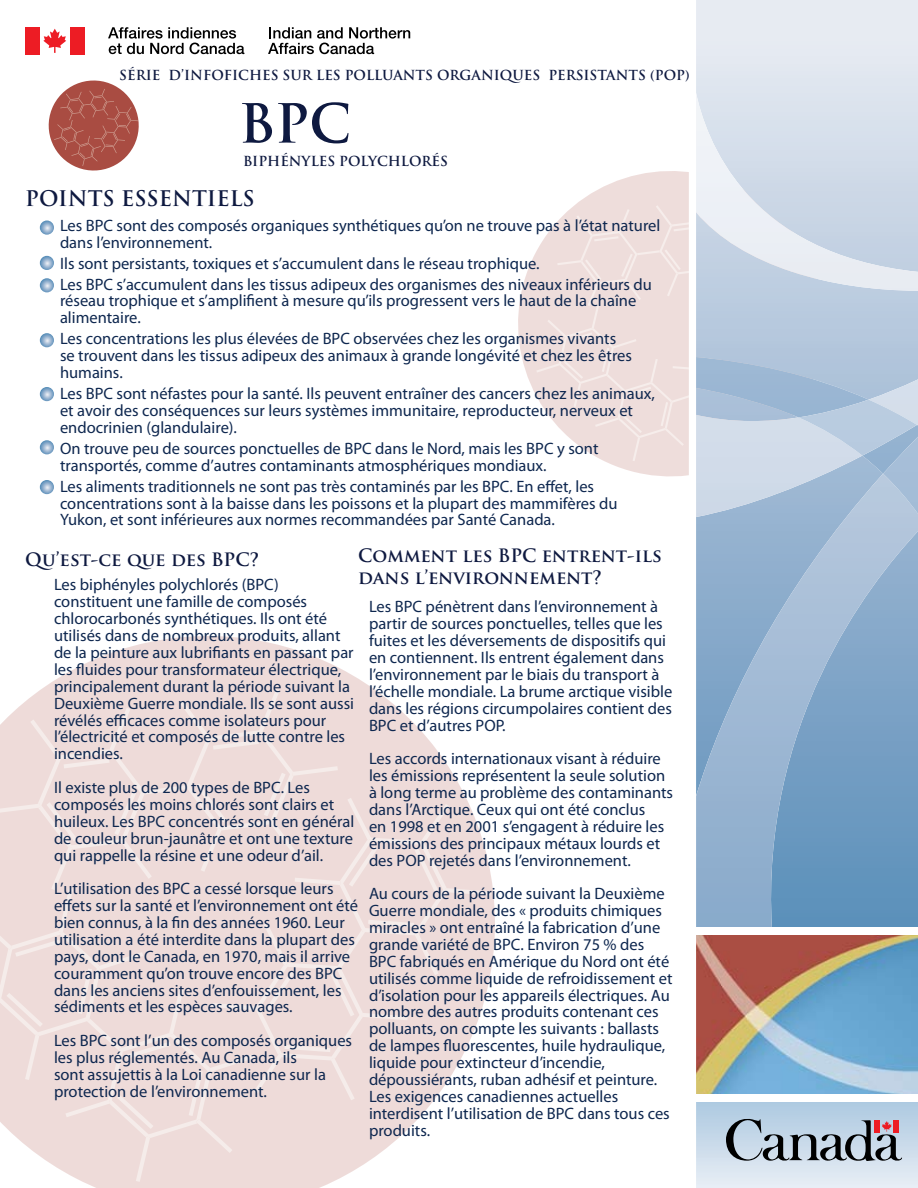
<style>
.page{position:relative;width:918px;height:1188px;background:#fff}
.page>*{position:absolute;margin:0;border:0;box-sizing:border-box;transform-origin:0 0}
.t1{font:700 52.5px "Trajan Pro";color:#0e1940}
.t2{font:700 21px "Trajan Pro";color:#0e1940}
.t3{font:700 18px/21.6px "Trajan Pro";color:#0e1940}
.t4{font:16.5px/17px "Myriad Pro";color:#0e274f}
.t5{font:700 13.5px "Trajan Pro";color:#0e1940}
</style>
<div class="page">
<svg style="left:518px;top:171px;width:171px;height:224px"></svg>
<svg style="left:42px;top:636px;width:453px;height:552px"></svg>
<svg style="left:0;top:689px;width:491px;height:493px;background:#f0dfdd"></svg>
<div style="left:696px;top:0;width:222px;height:91px;background:#e6eaf2"></div>
<div style="left:695px;top:1101px;width:223px;height:87px;background:linear-gradient(to bottom,#acc8e0,#e8eef5)"></div>
<img style="left:696px;top:935px;width:222px;height:159px">
<svg style="left:696px;top:517px;width:222px;height:410px;background:#86a9ca"></svg>
<svg style="left:696px;top:91px;width:222px;height:108px;background:#d7e0eb"></svg>
<svg style="left:536px;top:199px;width:382px;height:318px;background:#d3d7e1"></svg>
<div style="left:695px;top:1094px;width:223px;height:8px;background:#fff"></div>
<div style="left:689px;top:0;width:7px;height:1188px;background:#fff"></div>
<svg style="left:726px;top:1119px;width:176px;height:42px;background:#959da9"></svg>
<svg style="left:40px;top:220px;width:14px;height:15px"></svg>
<svg style="left:40px;top:256px;width:14px;height:14px"></svg>
<svg style="left:40px;top:278px;width:14px;height:14px"></svg>
<svg style="left:40px;top:387px;width:14px;height:14px"></svg>
<svg style="left:40px;top:440px;width:14px;height:14px"></svg>
<svg style="left:40px;top:480px;width:14px;height:14px"></svg>
<svg style="left:49px;top:81px;width:90px;height:90px"></svg>
<svg style="left:40px;top:333px;width:14px;height:14px"></svg>
<svg style="left:43px;top:29px;width:23px;height:24px"></svg>
<div style="left:25px;top:27px;width:15px;height:27px;background:#ed1c24"></div>
<div style="left:70px;top:27px;width:15px;height:27px;background:#ed1c24"></div>
<svg style="left:108px;top:27px;width:136px;height:27px"></svg>
<svg style="left:268px;top:27px;width:142px;height:27px"></svg>
<p class="t5" style="left:119px;top:67px;width:572px">SÉRIE D’INFOFICHES SUR LES POLLUANTS ORGANIQUES PERSISTANTS (POP)</p>
<h1 class="t1" style="left:239px;top:91px;width:114px">BPC</h1>
<p class="t5" style="left:243px;top:153px;width:206px">BIPHÉNYLES POLYCHLORÉS</p>
<p class="t2" style="left:25px;top:186px;width:231px">POINTS ESSENTIELS</p>
<p class="t4" style="left:60px;top:216px;width:602px">Les BPC sont des composés organiques synthétiques qu’on ne trouve pas à l’état naturel dans l’environnement.</p>
<p class="t4" style="left:60px;top:252px;width:593px;line-height:21px">Ils sont persistants, toxiques et s’accumulent dans le réseau trophique.<br>Les BPC s’accumulent dans les tissus adipeux des organismes des niveaux inférieurs du</p>
<p class="t4" style="left:60px;top:292px;width:578px">réseau trophique et s’amplifient à mesure qu’ils progressent vers le haut de la chaîne alimentaire.</p>
<p class="t4" style="left:60px;top:330px;width:574px">Les concentrations les plus élevées de BPC observées chez les organismes vivants se trouvent dans les tissus adipeux des animaux à grande longévité et chez les êtres humains.</p>
<p class="t4" style="left:60px;top:385px;width:597px">Les BPC sont néfastes pour la santé. Ils peuvent entraîner des cancers chez les animaux, et avoir des conséquences sur leurs systèmes immunitaire, reproducteur, nerveux et endocrinien (glandulaire).</p>
<p class="t4" style="left:60px;top:440px;width:540px">On trouve peu de sources ponctuelles de BPC dans le Nord, mais les BPC y sont transportés, comme d’autres contaminants atmosphériques mondiaux.</p>
<p class="t4" style="left:60px;top:477px;width:559px">Les aliments traditionnels ne sont pas très contaminés par les BPC. En effet, les concentrations sont à la baisse dans les poissons et la plupart des mammifères du<br>Yukon, et sont inférieures aux normes recommandées par Santé Canada.</p>
<p class="t3" style="left:358px;top:545px;width:305px">Comment les BPC entrent‑ils dans l’environnement?</p>
<p class="t3" style="left:25px;top:548px;width:236px">Qu’est‑ce que des BPC?</p>
<p class="t4" style="left:54px;top:576px;width:302px">Les biphényles polychlorés (BPC) constituent une famille de composés chlorocarbonés synthétiques. Ils ont été utilisés dans de nombreux produits, allant de la peinture aux lubrifiants en passant par les fluides pour transformateur électrique, principalement durant la période suivant la Deuxième Guerre mondiale. Ils se sont aussi révélés efficaces comme isolateurs pour l’électricité et composés de lutte contre les incendies.</p>
<p class="t4" style="left:54px;top:779px;width:302px">Il existe plus de 200 types de BPC. Les composés les moins chlorés sont clairs et huileux. Les BPC concentrés sont en général de couleur brun‑jaunâtre et ont une texture qui rappelle la résine et une odeur d’ail.</p>
<p class="t4" style="left:54px;top:880px;width:306px">L’utilisation des BPC a cessé lorsque leurs effets sur la santé et l’environnement ont été bien connus, à la fin des années 1960. Leur utilisation a été interdite dans la plupart des pays, dont le Canada, en 1970, mais il arrive couramment qu’on trouve encore des BPC dans les anciens sites d’enfouissement, les sédiments et les espèces sauvages.</p>
<p class="t4" style="left:54px;top:1032px;width:300px">Les BPC sont l’un des composés organiques les plus réglementés. Au Canada, ils<br>sont assujettis à la Loi canadienne sur la protection de l’environnement.</p>
<p class="t4" style="left:369px;top:598px;width:305px">Les BPC pénètrent dans l’environnement à partir de sources ponctuelles, telles que les fuites et les déversements de dispositifs qui en contiennent. Ils entrent également dans l’environnement par le biais du transport à l’échelle mondiale. La brume arctique visible dans les régions circumpolaires contient des BPC et d’autres POP.</p>
<p class="t4" style="left:369px;top:750px;width:306px">Les accords internationaux visant à réduire les émissions représentent la seule solution à long terme au problème des contaminants dans l’Arctique. Ceux qui ont été conclus<br>en 1998 et en 2001 s’engagent à réduire les émissions des principaux métaux lourds et des POP rejetés dans l’environnement.</p>
<p class="t4" style="left:369px;top:885px;width:305px">Au cours de la période suivant la Deuxième Guerre mondiale, des « produits chimiques miracles » ont entraîné la fabrication d’une grande variété de BPC. Environ 75 % des BPC fabriqués en Amérique du Nord ont été utilisés comme liquide de refroidissement et d’isolation pour les appareils électriques. Au nombre des autres produits contenant ces polluants, on compte les suivants : ballasts de lampes fluorescentes, huile hydraulique, liquide pour extincteur d’incendie, dépoussiérants, ruban adhésif et peinture.<br>Les exigences canadiennes actuelles interdisent l’utilisation de BPC dans tous ces produits.</p>
</div>
